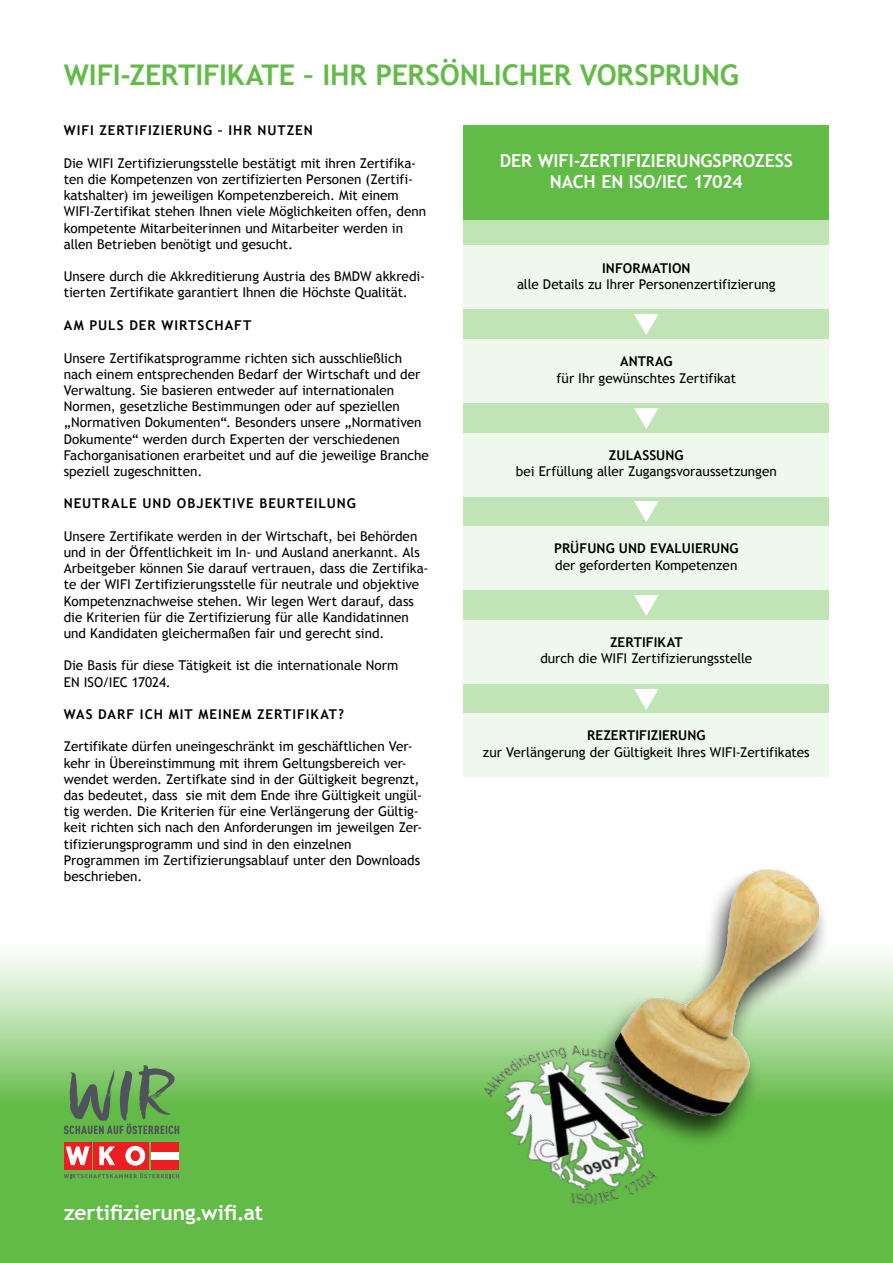
<style>
.page{position:relative;width:893px;height:1263px;background:#fff}
.page>*{position:absolute;margin:0;border:0;box-sizing:border-box;transform-origin:0 0}
.t1{font:700 28.5px "Trebuchet MS";letter-spacing:-.005em;color:#62bb46}
.t2{font:700 21px "Trebuchet MS";letter-spacing:-.01em;color:#fff}
.t3{font:700 18px/21.6px "Trebuchet MS";letter-spacing:-.01em;color:#fff;text-align:center}
.t4{font:13.5px/16.2px "Trebuchet MS";color:#000}
.t5{font:700 13.5px "Trebuchet MS";letter-spacing:.06em;color:#000}
.t6{font:700 13.5px "Trebuchet MS";letter-spacing:.01em;color:#000}
</style>
<div class="page">
<div style="left:0;top:1108px;width:893px;height:155px;background:#62bb46"></div>
<svg style="left:0;top:956px;width:893px;height:201px"></svg>
<div style="left:463px;top:220px;width:366px;height:557px;background:#c0e4b5"></div>
<div style="left:463px;top:125px;width:366px;height:95px;background:#62bb46"></div>
<div style="left:463px;top:339px;width:366px;height:64px;background:#eff8ed"></div>
<div style="left:463px;top:433px;width:366px;height:63px;background:#eff8ed"></div>
<div style="left:463px;top:526px;width:366px;height:64px;background:#eff8ed"></div>
<div style="left:463px;top:620px;width:366px;height:64px;background:#eff8ed"></div>
<div style="left:463px;top:713px;width:366px;height:64px;background:#eff8ed"></div>
<div style="left:463px;top:246px;width:366px;height:63px;background:#eff8ed"></div>
<img style="left:474px;top:1031px;width:212px;height:174px">
<div style="left:590px;top:867px;width:240px;height:281px;background:#000;opacity:.75"></div>
<img style="left:615px;top:870px;width:204px;height:245px">
<div style="left:152px;top:1151px;width:27px;height:9px;background:#fff"></div>
<div style="left:122px;top:1142px;width:27px;height:28px;background:#ed1d24"></div>
<div style="left:93px;top:1142px;width:27px;height:28px;background:#ed1d24"></div>
<svg style="left:64px;top:1173px;width:115px;height:5px"></svg>
<svg style="left:99px;top:1146px;width:16px;height:19px"></svg>
<div style="left:64px;top:1142px;width:27px;height:28px;background:#ed1d24"></div>
<svg style="left:66px;top:1146px;width:24px;height:19px"></svg>
<div style="left:152px;top:1142px;width:27px;height:9px;background:#ed1d24"></div>
<div style="left:152px;top:1160px;width:27px;height:10px;background:#ed1d24"></div>
<svg style="left:125px;top:1146px;width:20px;height:20px"></svg>
<svg style="left:64px;top:1065px;width:115px;height:69px"></svg>
<h1 class="t1" style="left:64px;top:58px;width:677px">WIFI-ZERTIFIKATE – IHR PERSÖNLICHER VORSPRUNG</h1>
<p class="t5" style="left:64px;top:123px;width:250px">WIFI ZERTIFIZIERUNG – IHR NUTZEN</p>
<p class="t4" style="left:64px;top:155px;width:364px">Die WIFI Zertifizierungsstelle bestätigt mit ihren Zertifika&shy;ten die Kompetenzen von zertifizierten Personen (Zertifi&shy;katshalter) im jeweiligen Kompetenzbereich. Mit einem WIFI-Zertifikat stehen Ihnen viele Möglichkeiten offen, denn kompetente Mitarbeiterinnen und Mitarbeiter werden in allen Betrieben benötigt und gesucht.</p>
<p class="t4" style="left:64px;top:268px;width:363px">Unsere durch die Akkreditierung Austria des BMDW akkredi&shy;tierten Zertifikate garantiert Ihnen die Höchste Qualität.</p>
<p class="t5" style="left:64px;top:317px;width:189px">AM PULS DER WIRTSCHAFT</p>
<p class="t4" style="left:64px;top:350px;width:367px">Unsere Zertifikatsprogramme richten sich ausschließlich nach einem entsprechenden Bedarf der Wirtschaft und der Verwaltung. Sie basieren entweder auf internationalen Normen, gesetzliche Bestimmungen oder auf speziellen „Normativen Dokumenten“. Besonders unsere „Normativen Dokumente“ werden durch Experten der verschiedenen Fachorganisationen erarbeitet und auf die jeweilige Branche speziell zugeschnitten.</p>
<p class="t5" style="left:64px;top:496px;width:293px">NEUTRALE UND OBJEKTIVE BEURTEILUNG</p>
<p class="t4" style="left:64px;top:528px;width:366px">Unsere Zertifikate werden in der Wirtschaft, bei Behörden und in der Öffentlichkeit im In- und Ausland anerkannt. Als Arbeitgeber können Sie darauf vertrauen, dass die Zertifika&shy;te der WIFI Zertifizierungsstelle für neutrale und objektive Kompetenznachweise stehen. Wir legen Wert darauf, dass die Kriterien für die Zertifizierung für alle Kandidatinnen und Kandidaten gleichermaßen fair und gerecht sind.</p>
<p class="t4" style="left:64px;top:657px;width:336px">Die Basis für diese Tätigkeit ist die internationale Norm<br>EN ISO/IEC 17024.</p>
<p class="t5" style="left:64px;top:706px;width:282px">WAS DARF ICH MIT MEINEM ZERTIFIKAT?</p>
<p class="t4" style="left:64px;top:738px;width:360px">Zertifikate dürfen uneingeschränkt im geschäftlichen Ver&shy;kehr in Übereinstimmung mit ihrem Geltungsbereich ver&shy;wendet werden. Zertifkate sind in der Gültigkeit begrenzt, das bedeutet, dass sie mit dem Ende ihre Gültigkeit ungül&shy;tig werden. Die Kriterien für eine Verlängerung der Gültig&shy;keit richten sich nach den Anforderungen im jeweilgen Zer&shy;tifizierungsprogramm und sind in den einzelnen Programmen im Zertifizierungsablauf unter den Downloads beschrieben.</p>
<h3 class="t3" style="left:500px;top:150px;width:295px">DER WIFI-ZERTIFIZIERUNGSPROZESS<br>NACH EN ISO/IEC 17024</h3>
<p class="t6" style="left:602px;top:260px;width:90px">INFORMATION</p>
<p class="t4" style="left:517px;top:276px;width:260px">alle Details zu Ihrer Personenzertifizierung</p>
<p class="t5" style="left:620px;top:354px;width:54px">ANTRAG</p>
<p class="t4" style="left:557px;top:370px;width:181px">für Ihr gewünschtes Zertifikat</p>
<p class="t6" style="left:609px;top:447px;width:76px">ZULASSUNG</p>
<p class="t4" style="left:516px;top:463px;width:262px">bei Erfüllung aller Zugangsvoraussetzungen</p>
<p class="t6" style="left:554px;top:541px;width:186px">PRÜFUNG UND EVALUIERUNG</p>
<p class="t4" style="left:555px;top:557px;width:184px">der geforderten Kompetenzen</p>
<p class="t6" style="left:610px;top:634px;width:74px">ZERTIFIKAT</p>
<p class="t4" style="left:540px;top:650px;width:213px">durch die WIFI Zertifizierungsstelle</p>
<p class="t6" style="left:587px;top:728px;width:120px">REZERTIFIZIERUNG</p>
<p class="t4" style="left:483px;top:744px;width:328px">zur Verlängerung der Gültigkeit Ihres WIFI-Zertifikates</p>
<h2 class="t2" style="left:64px;top:1201px;width:201px">ZERTIFIZIERUNG.WIFI.AT</h2>
</div>
